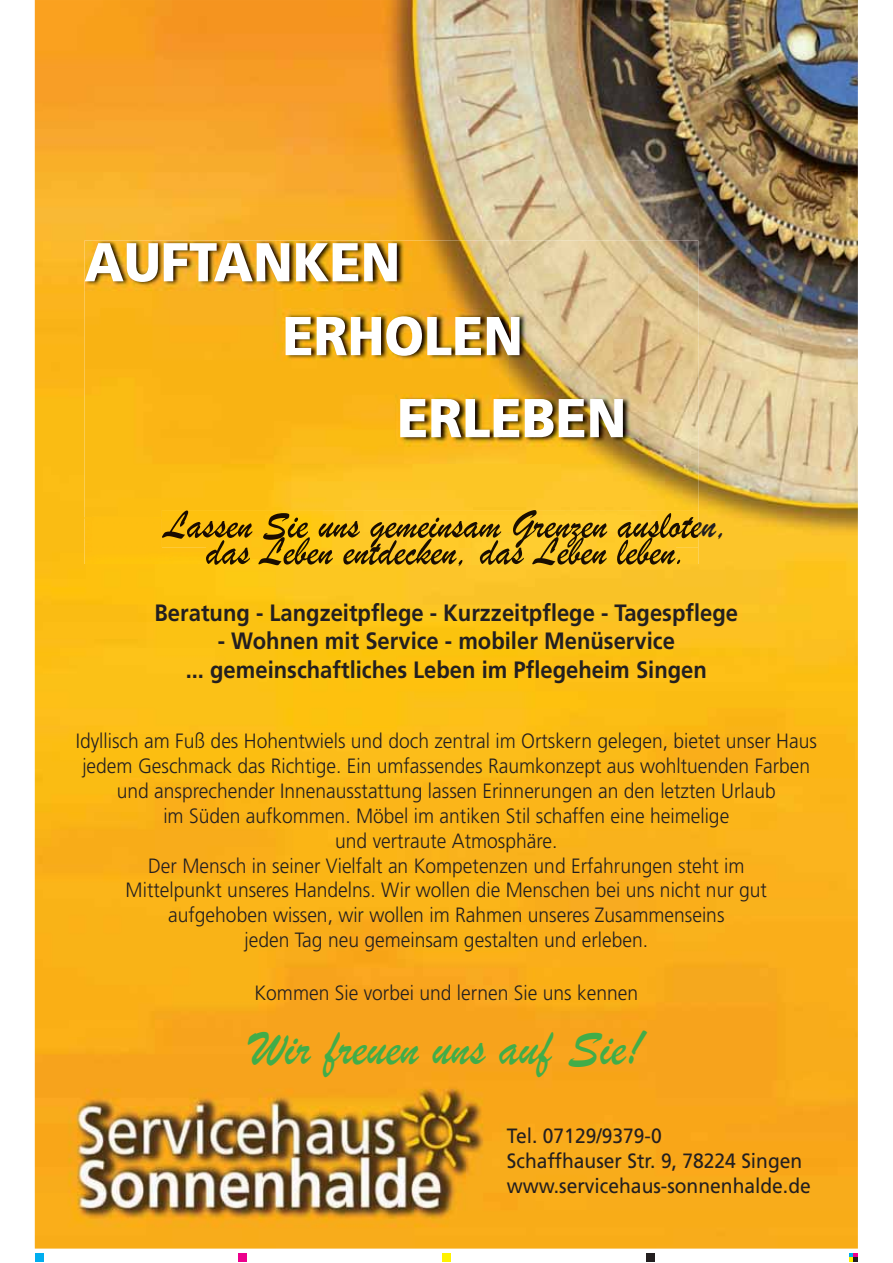
<style>
.page{position:relative;width:893px;height:1263px;background:#fff}
.page>*{position:absolute;margin:0;border:0;box-sizing:border-box;transform-origin:0 0}
.t1{font:900 54.75px/73.8px "Frutiger";color:#fff;scale:.93 1}
.t2{font:53.25px "Brush Script";color:#41ad49;scale:.93 1}
.t3{font:700 23.7px/28.3px "Frutiger";color:#231f20;text-align:center;scale:.93 1}
.t4{font:300 20.7px/24.9px "Frutiger";color:#231f20;text-align:center;scale:.93 1}
.t5{font:20.7px/24.9px "Frutiger";color:#231f20;scale:.93 1}
</style>
<div class="page">
<img style="left:35px;top:0;width:823px;height:1249px">
<img style="left:84px;top:240px;width:614px;height:278px">
<div style="left:84px;top:518px;width:122px;height:46px;background:#febf11"></div>
<img style="left:285px;top:548px;width:413px;height:16px">
<img style="left:162px;top:510px;width:536px;height:38px">
<img style="left:162px;top:511px;width:76px;height:28px">
<img style="left:206px;top:548px;width:79px;height:16px">
<img style="left:206px;top:537px;width:469px;height:11px">
<img style="left:206px;top:537px;width:32px;height:2px">
<svg style="left:677px;top:560px;width:3px;height:4px"></svg>
<div style="left:35px;top:1254px;width:9px;height:8px;background:#00aeef"></div>
<div style="left:239px;top:1254px;width:8px;height:8px;background:#ec008c"></div>
<div style="left:442px;top:1254px;width:9px;height:8px;background:#fff200"></div>
<div style="left:646px;top:1254px;width:8px;height:8px;background:#231f20"></div>
<svg style="left:849px;top:1254px;width:9px;height:8px"></svg>
<h1 class="t1" style="left:282px;top:230px;width:260px;text-indent:-198px">AUFTANKEN<br>ERHOLEN</h1>
<h1 class="t1" style="left:397px;top:386px;width:248px">ERLEBEN</h1>
<p class="t3" style="left:154px;top:600px;width:629px">Beratung - Langzeitpflege - Kurzzeitpflege - Tagespflege</p>
<p class="t3" style="left:186px;top:629px;width:562px">- Wohnen mit Service - mobiler Menüservice<br>... gemeinschaftliches Leben im Pflegeheim Singen</p>
<p class="t4" style="left:76px;top:730px;width:798px">Idyllisch am Fuß des Hohentwiels und doch zentral im Ortskern gelegen, bietet unser Haus jedem Geschmack das Richtige. Ein umfassendes Raumkonzept aus wohltuenden Farben und ansprechender Innenausstattung lassen Erinnerungen an den letzten Urlaub<br>im Süden aufkommen. Möbel im antiken Stil schaffen eine heimelige<br>und vertraute Atmosphäre.<br>Der Mensch in seiner Vielfalt an Kompetenzen und Erfahrungen steht im<br>Mittelpunkt unseres Handelns. Wir wollen die Menschen bei uns nicht nur gut aufgehoben wissen, wir wollen im Rahmen unseres Zusammenseins<br>jeden Tag neu gemeinsam gestalten und erleben.</p>
<p class="t4" style="left:254px;top:982px;width:414px">Kommen Sie vorbei und lernen Sie uns kennen</p>
<h2 class="t2" style="left:250px;top:1015px;width:424px">Wir freuen uns auf Sie!</h2>
<p class="t5" style="left:507px;top:1125px;width:328px">Tel. 07129/9379-0<br>Schaffhauser Str. 9, 78224 Singen www.servicehaus-sonnenhalde.de</p>
</div>
